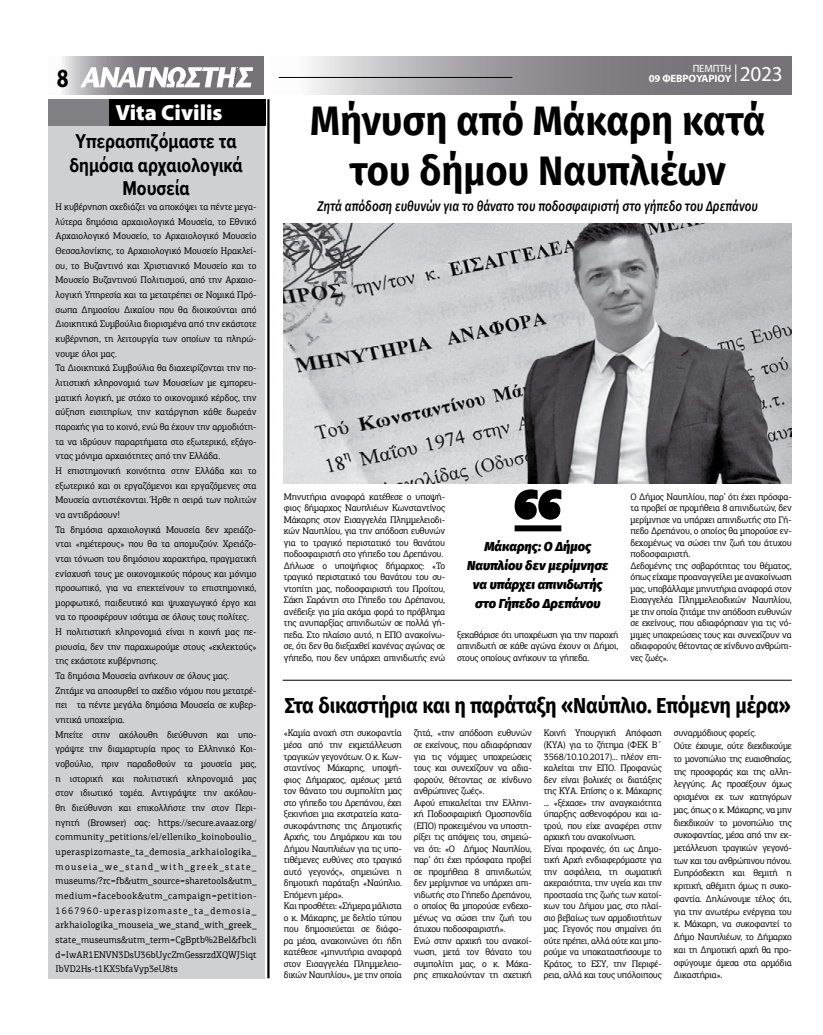
<style>
.page{position:relative;width:823px;height:1035px;background:#fff}
.page>*{position:absolute;margin:0;border:0;box-sizing:border-box;transform-origin:0 0}
.t1{font:700 41px/50.2px "Fira Sans";color:#000;text-align:center;scale:.93 1}
.t2{font:700 26.3px "Myriad Pro";color:#000;scale:.81 1}
.t3{font:900 22px "Myriad Pro";color:#fff}
.t4{font:700 21.6px "Fira Sans";letter-spacing:-.01em;color:#000;scale:.92 1}
.t5{font:700 20.7px/23.5px "Proxima Nova Cond";color:#000;text-align:center;scale:.95 1}
.t6{font:italic 500 14px "Fira Sans";color:#000;scale:.83 1}
.t7{font:italic 800 13px/19.1px "Fira Sans";color:#000;text-align:center}
.t8{font:700 10.6px "Myriad Pro";letter-spacing:-.01em;color:#fff}
.t9{font:10.6px "Myriad Pro";letter-spacing:-.01em;color:#fff}
.t10{font:9.7px/14.7px "PF Agora Slab Pro";color:#000;scale:.95 1}
.t11{font:9.5px/11.5px "PF Agora Slab Pro";letter-spacing:-.02em;color:#000}
.s1{font-weight:400;font-size:21.3px}
</style>
<div class="page">
<svg style="left:62px;top:56px;width:201px;height:39px;background:#8f8d91"></svg>
<svg style="left:279px;top:56px;width:512px;height:39px;background:#9e9da0"></svg>
<svg style="left:80px;top:67px;width:173px;height:20px"></svg>
<hr style="left:278px;top:77px;width:234px;height:1px;background:#000">
<svg style="left:735px;top:64px;width:1px;height:18px"></svg>
<div style="left:49px;top:99px;width:216px;height:879px;background:#ced0d2"></div>
<hr style="left:267px;top:99px;width:2px;height:879px;background:#000">
<div style="left:108px;top:99px;width:157px;height:27px;background:#000"></div>
<div style="left:48px;top:99px;width:60px;height:27px;background:#818084"></div>
<img style="left:284px;top:224px;width:507px;height:260px">
<svg style="left:514px;top:489px;width:47px;height:31px"></svg>
<div style="left:514px;top:525px;width:47px;height:6px;background:#000"></div>
<hr style="left:282px;top:680px;width:509px;height:1px;background:#000">
<p class="t9" style="left:692px;top:62px;width:40px">ΠΕΜΠΤΗ</p>
<h2 class="t2" style="left:57px;top:61px;width:16px">8</h2>
<p class="t8" style="left:648px;top:71px;width:135px">09 ΦΕΒΡΟΥΑΡΙΟΥ <span class="s1">2023</span></p>
<h3 class="t3" style="left:116px;top:98px;width:108px">Vita Civilis</h3>
<h3 class="t5" style="left:69px;top:129px;width:184px">Υπερασπιζόμαστε τα δημόσια αρχαιολογικά<br>Μουσεία</h3>
<p class="t10" style="left:56px;top:199px;width:213px">Η κυβέρνηση σχεδιάζει να αποκόψει τα πέντε μεγα&shy;λύτερα δημόσια αρχαιολογικά Μουσεία, το Εθνικό Αρχαιολογικό Μουσείο, το Αρχαιολογικό Μουσείο Θεσσαλονίκης, το Αρχαιολογικό Μουσείο Ηρακλεί&shy;ου, το Βυζαντινό και Χριστιανικό Μουσείο και το Μουσείο Βυζαντινού Πολιτισμού, από την Αρχαιο&shy;λογική Υπηρεσία και τα μετατρέπει σε Νομικά Πρό&shy;σωπα Δημοσίου Δικαίου που θα διοικούνται από Διοικητικά Συμβούλια διορισμένα από την εκάστοτε κυβέρνηση, τη λειτουργία των οποίων τα πληρώ&shy;νουμε όλοι μας.<br>Τα Διοικητικά Συμβούλια θα διαχειρίζονται την πο&shy;λιτιστική κληρονομιά των Μουσείων με εμπορευ&shy;ματική λογική, με στόχο το οικονομικό κέρδος, την αύξηση εισιτηρίων, την κατάργηση κάθε δωρεάν παροχής για το κοινό, ενώ θα έχουν την αρμοδιότη&shy;τα να ιδρύουν παραρτήματα στο εξωτερικό, εξάγο&shy;ντας μόνιμα αρχαιότητες από την Ελλάδα.<br>Η επιστημονική κοινότητα στην Ελλάδα και το εξωτερικό και οι εργαζόμενοι και εργαζόμενες στα Μουσεία αντιστέκονται. Ήρθε η σειρά των πολιτών να αντιδράσουν!<br>Τα δημόσια αρχαιολογικά Μουσεία δεν χρειάζο&shy;νται «ημέτερους» που θα τα απομυζούν. Χρειάζο&shy;νται τόνωση του δημόσιου χαρακτήρα, πραγματική ενίσχυσή τους με οικονομικούς πόρους και μόνιμο προσωπικό, για να επεκτείνουν το επιστημονικό, μορφωτικό, παιδευτικό και ψυχαγωγικό έργο και να το προσφέρουν ισότιμα σε όλους τους πολίτες.<br>Η πολιτιστική κληρονομιά είναι η κοινή μας πε&shy;ριουσία, δεν την παραχωρούμε στους «εκλεκτούς» της εκάστοτε κυβέρνησης.<br>Τα δημόσια Μουσεία ανήκουν σε όλους μας.<br>Ζητάμε να αποσυρθεί το σχέδιο νόμου που μετατρέ&shy;πει τα πέντε μεγάλα δημόσια Μουσεία σε κυβερ&shy;νητικά υποχείρια.<br>Μπείτε στην ακόλουθη διεύθυνση και υπο&shy;γράψτε την διαμαρτυρία προς το Ελληνικό Κοι&shy;νοβούλιο, πριν παραδοθούν τα μουσεία μας, η ιστορική και πολιτιστική κληρονομιά μας στον ιδιωτικό τομέα. Αντιγράψτε την ακόλου&shy;θη διεύθυνση και επικολλήστε την στον Περι&shy;ηγητή (Βrowser) σας: https://secure.avaaz.org/ community_petitions/el/elleniko_koinoboulio_ uperaspizomaste_ta_demosia_arkhaiologika_ mouseia_we_stand_with_greek_state_ museums/?rc=fb&amp;utm_source=sharetools&amp;utm_ medium=facebook&amp;utm_campaign=petition-1667960-uperaspizomaste_ta_demosia_ arkhaiologika_mouseia_we_stand_with_greek_ state_museums&amp;utm_term=CgBptb%2Bel&amp;fbcli d=IwAR1ENVN3DsU36bUycZmGessrzdXQWJ5iqt IbVD2Hs-t1KX5bfaVyp3eU8ts</p>
<h1 class="t1" style="left:310px;top:93px;width:490px">Μήνυση από Μάκαρη κατά του δήμου Ναυπλιέων</h1>
<h3 class="t6" style="left:317px;top:195px;width:532px">Ζητά απόδοση ευθυνών για το θάνατο του ποδοσφαιριστή στο γήπεδο του Δρεπάνου</h3>
<p class="t11" style="left:284px;top:491px;width:163px">Μηνυτήρια αναφορά κατέθεσε ο υποψή&shy;φιος δήμαρχος Ναυπλιέων Κωνσταντίνος Μάκαρης στον Εισαγγελέα Πλημμελειοδι&shy;κών Ναυπλίου, για την απόδοση ευθυνών για το τραγικό περιστατικό του θανάτου ποδοσφαιριστή στο γήπεδο του Δρεπάνου.<br>Δήλωσε ο υποψήφιος δήμαρχος: «Το τραγικό περιστατικό του θανάτου του συ&shy;ντοπίτη μας, ποδοσφαιριστή του Προίτου, Σάκη Σαράντη στο Γήπεδο του Δρέπανου, ανέδειξε για μία ακόμα φορά το πρόβλημα της ανυπαρξίας απινιδωτών σε πολλά γή&shy;πεδα. Στο πλαίσιο αυτό, η ΕΠΟ ανακοίνω&shy;σε, ότι δεν θα διεξαχθεί κανένας αγώνας σε γήπεδο, που δεν υπάρχει απινιδωτής ενώ</p>
<p class="t11" style="left:630px;top:491px;width:163px">Ο Δήμος Ναυπλίου, παρ’ ότι έχει πρόσφα&shy;τα προβεί σε προμήθεια 8 απινιδωτών, δεν μερίμνησε να υπάρχει απινιδωτής στο Γή&shy;πεδο Δρεπάνου, ο οποίος θα μπορούσε εν&shy;δεχομένως να σώσει την ζωή του άτυχου ποδοσφαιριστή.<br>Δεδομένης της σοβαρότητας του θέματος, όπως είχαμε προαναγγείλει με ανακοίνωση μας, υποβάλλαμε μηνυτήρια αναφορά στον Εισαγγελέα Πλημμελειοδικών Ναυπλίου, με την οποία ζητάμε την απόδοση ευθυνών σε εκείνους, που αδιαφόρησαν για τις νό&shy;μιμες υποχρεώσεις τους και συνεχίζουν να αδιαφορούν, θέτοντας σε κίνδυνο ανθρώπι&shy;νες ζωές».</p>
<h3 class="t7" style="left:467px;top:535px;width:143px">Μάκαρης: Ο Δήμος<br>Ναυπλίου δεν μερίμνησε να υπάρχει απινιδωτής στο Γήπεδο Δρεπάνου</h3>
<p class="t11" style="left:457px;top:629px;width:163px;text-align:justify">ξεκαθάρισε ότι υποχρέωση για την παροχή απινιδωτή σε κάθε αγώνα έχουν οι Δήμοι, στους οποίους ανήκουν τα γήπεδα.</p>
<h3 class="t4" style="left:285px;top:688px;width:551px">Στα δικαστήρια και η παράταξη «Ναύπλιο. Επόμενη μέρα»</h3>
<p class="t11" style="left:284px;top:727px;width:119px">«Καμία ανοχή στη συκοφαντία μέσα από την εκμετάλλευση τραγικών γεγονότων. Ο κ. Κων&shy;σταντίνος Μάκαρης, υποψή&shy;φιος Δήμαρχος, αμέσως μετά τον θάνατο του συμπολίτη μας στο γήπεδο του Δρεπάνου, έχει ξεκινήσει μια εκστρατεία κατα&shy;συκοφάντησης της Δημοτικής<br>Αρχής, του Δημάρχου και του<br>Δήμου Ναυπλιέων για τις υπο&shy;τιθέμενες ευθύνες στο τραγικό αυτό γεγονός», σημειώνει η δημοτική παράταξη «Ναύπλιο.<br>Επόμενη μέρα».<br>Και προσθέτει: «Σήμερα μάλιστα ο κ. Μάκαρης, με δελτίο τύπου που δημοσιεύεται σε διάφο&shy;ρα μέσα, ανακοινώνει ότι ήδη κατέθεσε «μηνυτήρια αναφορά στον Εισαγγελέα Πλημμελειο&shy;δικών Ναυπλίου», με την οποία</p>
<p class="t11" style="left:413px;top:727px;width:119px">ζητά, «την απόδοση ευθυνών σε εκείνους, που αδιαφόρησαν για τις νόμιμες υποχρεώσεις τους και συνεχίζουν να αδια&shy;φορούν, θέτοντας σε κίνδυνο ανθρώπινες ζωές».<br>Αφού επικαλείται την Ελληνι&shy;κή Ποδοσφαιρική Ομοσπονδία (ΕΠΟ) προκειμένου να υποστη&shy;ρίξει τις απόψεις του, σημειώ&shy;νει ότι: «Ο Δήμος Ναυπλίου, παρ’ ότι έχει πρόσφατα προβεί σε προμήθεια 8 απινιδωτών, δεν μερίμνησε να υπάρχει απι&shy;νιδωτής στο Γήπεδο Δρεπάνου, ο οποίος θα μπορούσε ενδεχο&shy;μένως να σώσει την ζωή του άτυχου ποδοσφαιριστή».<br>Ενώ στην αρχική του ανακοί&shy;νωση, μετά τον θάνατο του συμπολίτη μας, ο κ. Μάκα&shy;ρης επικαλούνταν τη σχετική</p>
<p class="t11" style="left:543px;top:727px;width:119px">Κοινή Υπουργική Απόφαση (ΚΥΑ) για το ζήτημα (ΦΕΚ Β΄<br>3568/10.10.2017)... πλέον επι&shy;καλείται την ΕΠΟ. Προφανώς δεν είναι βολικές οι διατάξεις της ΚΥΑ. Επίσης ο κ. Μάκαρης ... «ξέχασε» την αναγκαιότητα ύπαρξης ασθενοφόρου και ια&shy;τρού, που είχε αναφέρει στην αρχική του ανακοίνωση.<br>Είναι προφανές, ότι ως Δημο&shy;τική Αρχή ενδιαφερόμαστε για την ασφάλεια, τη σωματική ακεραιότητα, την υγεία και την προστασία της ζωής των κατοί&shy;κων του Δήμου μας, στο πλαί&shy;σιο βεβαίως των αρμοδιοτήτων μας. Γεγονός που σημαίνει ότι ούτε πρέπει, αλλά ούτε και μπο&shy;ρούμε να υποκαταστήσουμε το<br>Κράτος, το ΕΣΥ, την Περιφέ&shy;ρεια, αλλά και τους υπόλοιπους</p>
<p class="t11" style="left:673px;top:727px;width:119px;line-height:12.7px">συναρμόδιους φορείς.<br>Ούτε έχουμε, ούτε διεκδικούμε το μονοπώλιο της ευαισθησίας, της προσφοράς και της αλλη&shy;λεγγύης. Ας προσέξουν όμως ορισμένοι εκ των κατηγόρων μας, όπως ο κ. Μάκαρης, να μην διεκδικούν το μονοπώλιο της συκοφαντίας, μέσα από την εκ&shy;μετάλλευση τραγικών γεγονό&shy;των και του ανθρώπινου πόνου.<br>Ευπρόσδεκτη και θεμιτή η κριτική, αθέμιτη όμως η συκο&shy;φαντία. Δηλώνουμε τέλος ότι, για την ανωτέρω ενέργεια του κ. Μάκαρη, να συκοφαντεί το<br>Δήμο Ναυπλιέων, το Δήμαρχο και τη Δημοτική αρχή θα προ&shy;σφύγουμε άμεσα στα αρμόδια<br>Δικαστήρια».</p>
</div>
